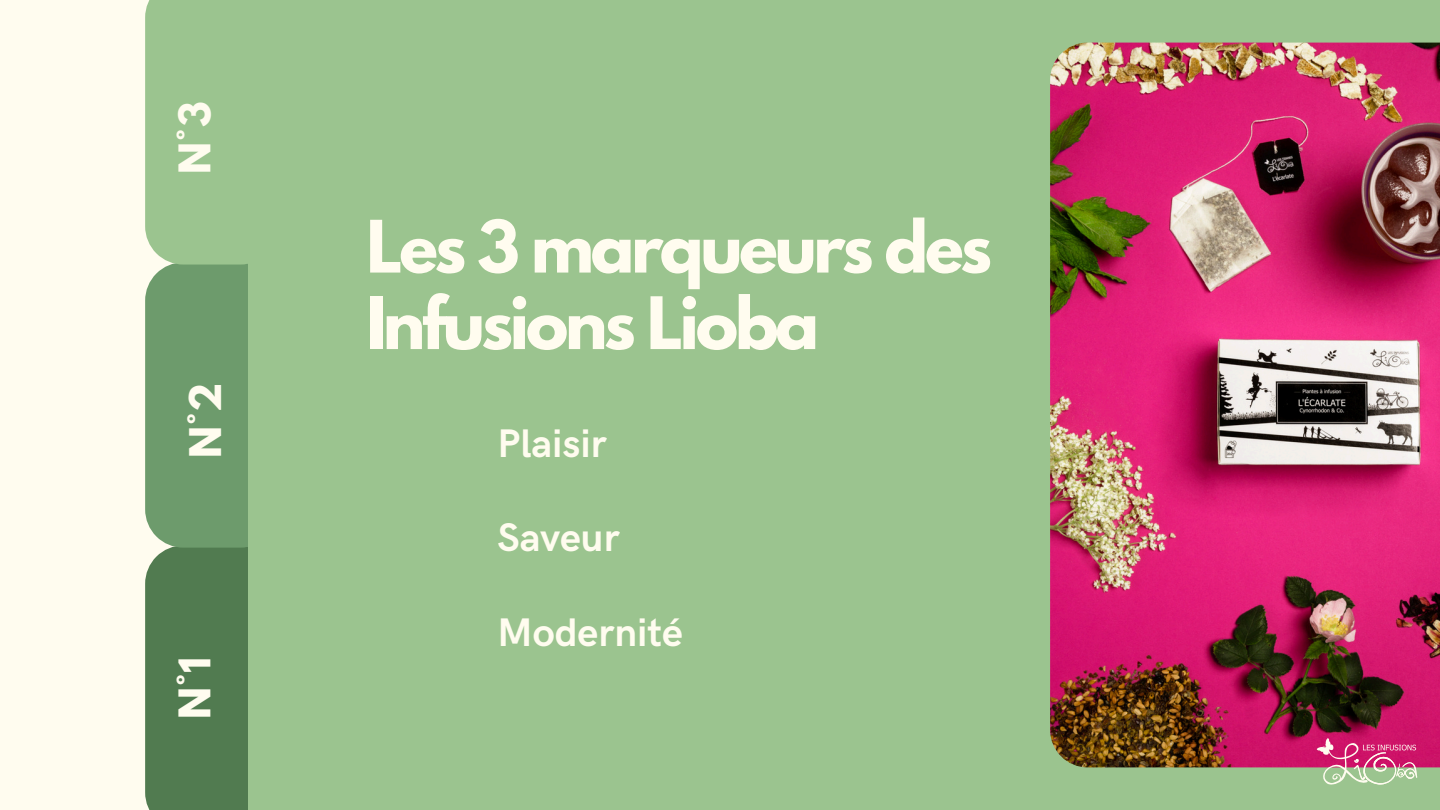
<style>
.page{position:relative;width:1440px;height:810px;background:#fffcef}
.page>*{position:absolute;margin:0;border:0;box-sizing:border-box;transform-origin:0 0}
.t1{font:700 64px/76.5px "League Spartan";letter-spacing:-.05em;color:#fffcef}
.t2{font:700 40px "HK Grotesk";color:#fffcef}
.t3{font:700 38.7px "League Spartan";color:#fffcef}
</style>
<div class="page">
<svg style="left:145px;top:0;width:103px;height:810px;background:#759f70"></svg>
<div style="left:248px;top:0;width:1192px;height:810px;background:#9bc48f"></div>
<img style="left:1050px;top:43px;width:390px;height:724px">
<svg style="left:1317px;top:738px;width:100px;height:47px"></svg>
<h2 class="t3" style="left:176px;top:174px;width:74px;rotate:-90deg">N°3</h2>
<h2 class="t3" style="left:186px;top:458px;width:77px;rotate:-90deg">N°2</h2>
<h2 class="t3" style="left:176px;top:719px;width:64px;rotate:-90deg">N°1</h2>
<h1 class="t1" style="left:366px;top:217px;width:627px">Les 3 marqueurs des<br>Infusions Lioba</h1>
<p class="t2" style="left:498px;top:421px;width:111px">Plaisir</p>
<p class="t2" style="left:498px;top:515px;width:123px">Saveur</p>
<p class="t2" style="left:498px;top:610px;width:187px">Modernité</p>
</div>
